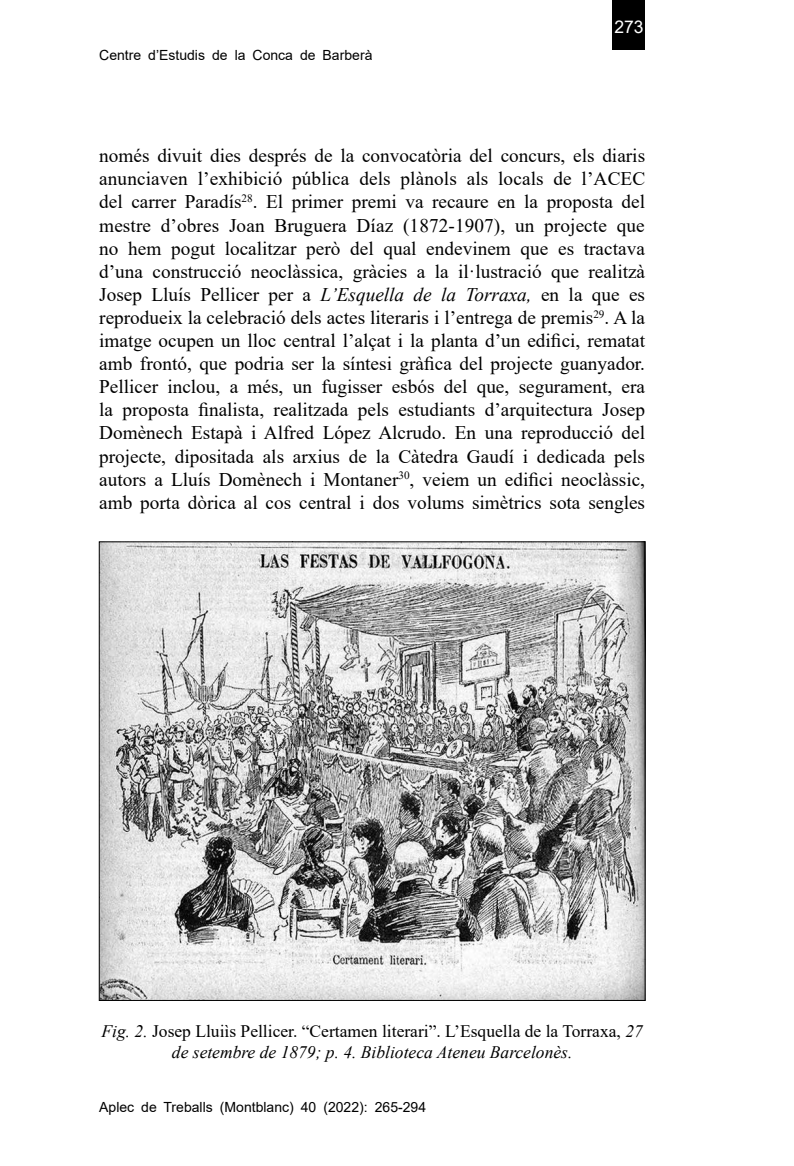
<style>
.page{position:relative;width:794px;height:1166px;background:#fff}
.page>*{position:absolute;margin:0;border:0;box-sizing:border-box;transform-origin:0 0}
.t1{font:19.25px/23.1px "Times New Roman";color:#000;text-align:justify}
.t2{font:17.5px/21px "Times New Roman";color:#000;text-align:center}
.t3{font:17.5px "Arial";color:#fff}
.t4{font:14px "Arial";color:#000}
.s1{font-style:italic}
</style>
<div class="page">
<div style="left:613px;top:0;width:32px;height:50px;background:#000"></div>
<img style="left:101px;top:544px;width:542px;height:454px">
<p class="t4" style="left:99px;top:45px;width:275px">Centre d’Estudis de la Conca de Barberà</p>
<p class="t3" style="left:614px;top:14px;width:31px">273</p>
<p class="t1" style="left:99px;top:144px;width:547px">només divuit dies després de la convocatòria del concurs, els diaris anunciaven l’exhibició pública dels plànols als locals de l’ACEC del carrer Paradís<sup>28</sup>. El primer premi va recaure en la proposta del mestre d’obres Joan Bruguera Díaz (1872-1907), un projecte que no hem pogut localitzar però del qual endevinem que es tractava d’una construcció neoclàssica, gràcies a la il·lustració que realitzà Josep Lluís Pellicer per a <span class="s1">L’Esquella de la Torraxa,</span> en la que es reprodueix la celebració dels actes literaris i l’entrega de premis<sup>29</sup>. A la imatge ocupen un lloc central l’alçat i la planta d’un edifici, rematat amb frontó, que podria ser la síntesi gràfica del projecte guanyador.<br>Pellicer inclou, a més, un fugisser esbós del que, segurament, era la proposta finalista, realitzada pels estudiants d’arquitectura Josep Domènech Estapà i Alfred López Alcrudo. En una reproducció del projecte, dipositada als arxius de la Càtedra Gaudí i dedicada pels autors a Lluís Domènech i Montaner<sup>30</sup>, veiem un edifici neoclàssic, amb porta dòrica al cos central i dos volums simètrics sota sengles</p>
<p class="t2" style="left:101px;top:1020px;width:543px"><span class="s1">Fig. 2.</span> Josep Lluiìs Pellicer. “Certamen literari”. L’Esquella de la Torraxa, <span class="s1">27 de setembre de 1879; p. 4. Biblioteca Ateneu Barcelonès.</span></p>
<p class="t4" style="left:99px;top:1097px;width:328px">Aplec de Treballs (Montblanc) 40 (2022): 265-294</p>
</div>
